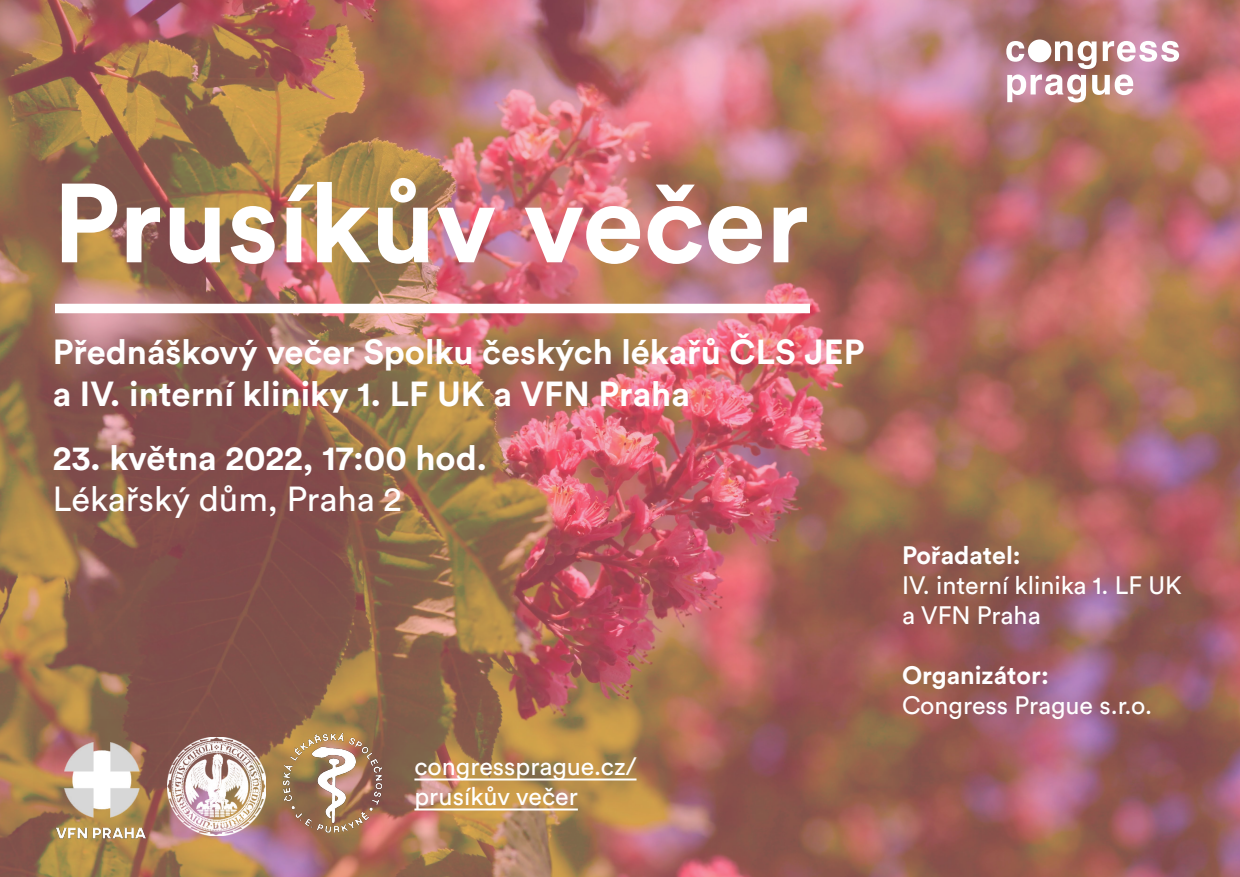
<style>
.page{position:relative;width:1240px;height:877px;background:#fff}
.page>*{position:absolute;margin:0;border:0;box-sizing:border-box;transform-origin:0 0}
.t1{font:700 111px "Circular Pro";color:#fff}
.t2{font:700 34.45px/41.4px "Circular Pro";color:#fff}
.t3{font:34.45px "Circular Pro";color:#fff}
.t4{font:25px/30px "Circular Pro";color:#fff}
.t5{font:700 25px "Circular Pro";color:#fff}
</style>
<div class="page">
<img style="left:0;top:0;width:1240px;height:877px">
<div style="left:55px;top:304px;width:755px;height:9px;background:#fff"></div>
<hr style="left:414px;top:779px;width:223px;height:2px;background:#fff">
<hr style="left:414px;top:809px;width:164px;height:2px;background:#fff">
<svg style="left:1006px;top:41px;width:173px;height:61px"></svg>
<div style="left:1028px;top:40px;width:23px;height:22px;background:#fff;border-radius:50%"></div>
<img style="left:282px;top:731px;width:101px;height:104px">
<img style="left:34px;top:720px;width:134px;height:139px">
<img style="left:168px;top:738px;width:97px;height:97px">
<h1 class="t1" style="left:53px;top:147px;width:758px">Prusíkův večer</h1>
<p class="t2" style="left:53px;top:330px;width:813px">Přednáškový večer Spolku českých lékařů ČLS JEP a IV. interní kliniky 1. LF UK a VFN Praha</p>
<p class="t2" style="left:53px;top:436px;width:436px">23. května 2022, 17:00 hod.</p>
<p class="t3" style="left:53px;top:476px;width:350px">Lékařský dům, Praha 2</p>
<p class="t4" style="left:414px;top:750px;width:224px">congressprague.cz/ prusíkův večer</p>
<p class="t5" style="left:902px;top:538px;width:120px">Pořadatel:</p>
<p class="t4" style="left:902px;top:569px;width:281px">IV. interní klinika 1. LF UK a VFN Praha</p>
<p class="t5" style="left:902px;top:658px;width:149px">Organizátor:</p>
<p class="t4" style="left:902px;top:689px;width:252px">Congress Prague s.r.o.</p>
</div>
